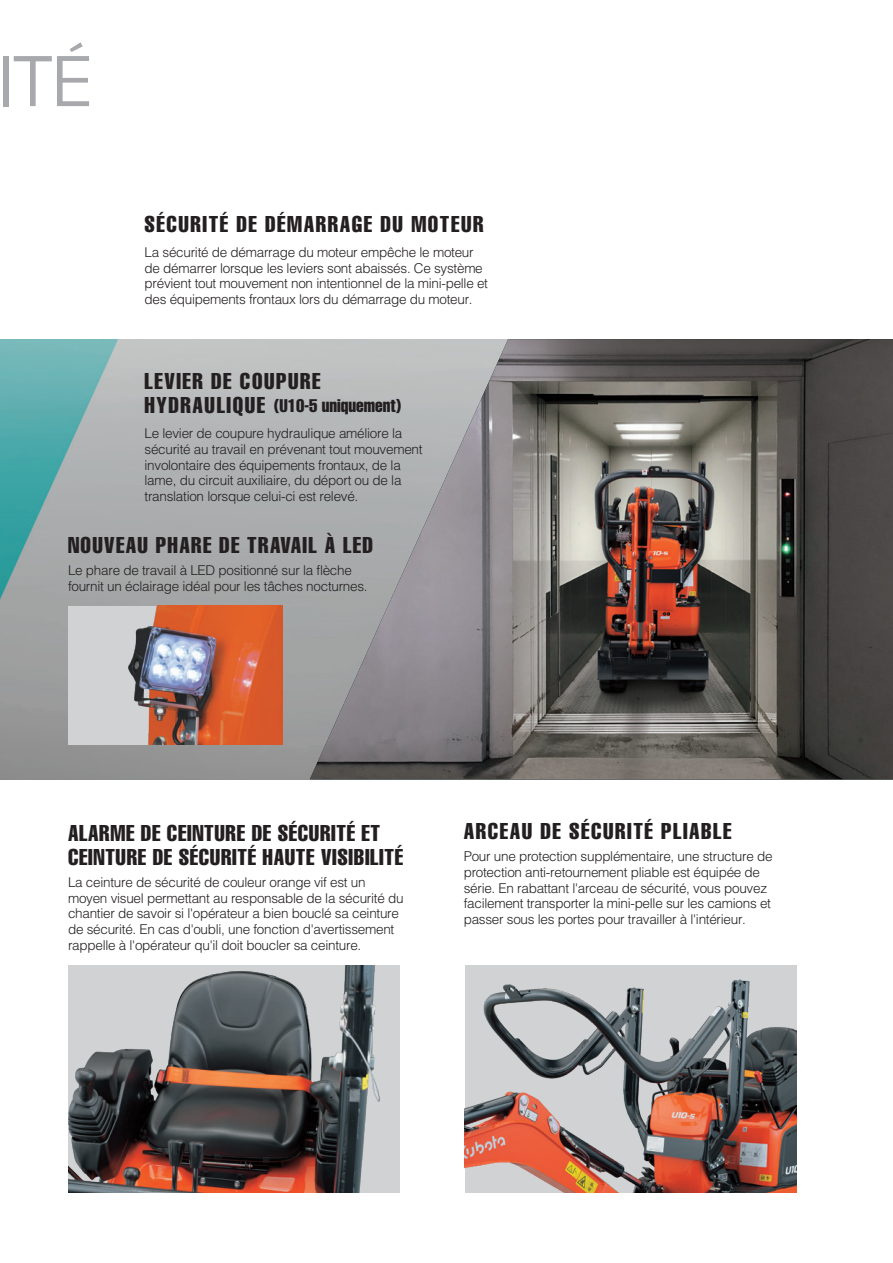
<style>
.page{position:relative;width:893px;height:1263px;background:#fff}
.page>*{position:absolute;margin:0;border:0;box-sizing:border-box;transform-origin:0 0}
.t1{font:75px "Eurostile";color:#a8a9ad}
.t2{font:extra-condensed 22.5px "Helvetica";letter-spacing:.06em;color:#231f20}
.t3{font:extra-condensed 22.5px/24px "Helvetica";letter-spacing:.03em;color:#231f20}
.t4{font:extra-condensed 18px "Helvetica";color:#231f20}
.t5{font:300 13.5px/15.8px "Helvetica LT Std";letter-spacing:-.02em;color:#231f20}
.s1{font-size:22.5px}
</style>
<div class="page">
<img style="left:0;top:339px;width:310px;height:440px">
<img style="left:310px;top:339px;width:583px;height:440px">
<img style="left:68px;top:606px;width:214px;height:139px">
<img style="left:465px;top:965px;width:332px;height:228px">
<div style="left:68px;top:965px;width:332px;height:228px;background:#d1d2d4"></div>
<img style="left:68px;top:965px;width:312px;height:228px">
<h1 class="t1" style="left:-2px;top:30px;width:95px">ITÉ</h1>
<p class="t2" style="left:145px;top:210px;width:340px">SÉCURITÉ DE DÉMARRAGE DU MOTEUR</p>
<p class="t5" style="left:145px;top:244px;width:345px">La sécurité de démarrage du moteur empêche le moteur de démarrer lorsque les leviers sont abaissés. Ce système prévient tout mouvement non intentionnel de la mini-pelle et des équipements frontaux lors du démarrage du moteur.</p>
<p class="t2" style="left:145px;top:367px;width:177px">LEVIER DE COUPURE</p>
<p class="t4" style="left:145px;top:394px;width:258px"><span class="s1">HYDRAULIQUE</span> (U10-5 uniquement)</p>
<p class="t5" style="left:145px;top:425px;width:279px">Le levier de coupure hydraulique améliore la sécurité au travail en prévenant tout mouvement involontaire des équipements frontaux, de la lame, du circuit auxiliaire, du déport ou de la translation lorsque celui-ci est relevé.</p>
<p class="t2" style="left:68px;top:531px;width:306px">NOUVEAU PHARE DE TRAVAIL À LED</p>
<p class="t5" style="left:68px;top:562px;width:301px">Le phare de travail à LED positionné sur la flèche fournit un éclairage idéal pour les tâches nocturnes.</p>
<p class="t3" style="left:68px;top:821px;width:337px">ALARME DE CEINTURE DE SÉCURITÉ ET<br>CEINTURE DE SÉCURITÉ HAUTE VISIBILITÉ</p>
<p class="t5" style="left:68px;top:874px;width:337px">La ceinture de sécurité de couleur orange vif est un moyen visuel permettant au responsable de la sécurité du chantier de savoir si l'opérateur a bien bouclé sa ceinture de sécurité. En cas d'oubli, une fonction d'avertissement rappelle à l'opérateur qu'il doit boucler sa ceinture.</p>
<p class="t2" style="left:464px;top:817px;width:269px">ARCEAU DE SÉCURITÉ PLIABLE</p>
<p class="t5" style="left:464px;top:848px;width:310px">Pour une protection supplémentaire, une structure de protection anti-retournement pliable est équipée de série. En rabattant l'arceau de sécurité, vous pouvez facilement transporter la mini-pelle sur les camions et passer sous les portes pour travailler à l'intérieur.</p>
</div>
